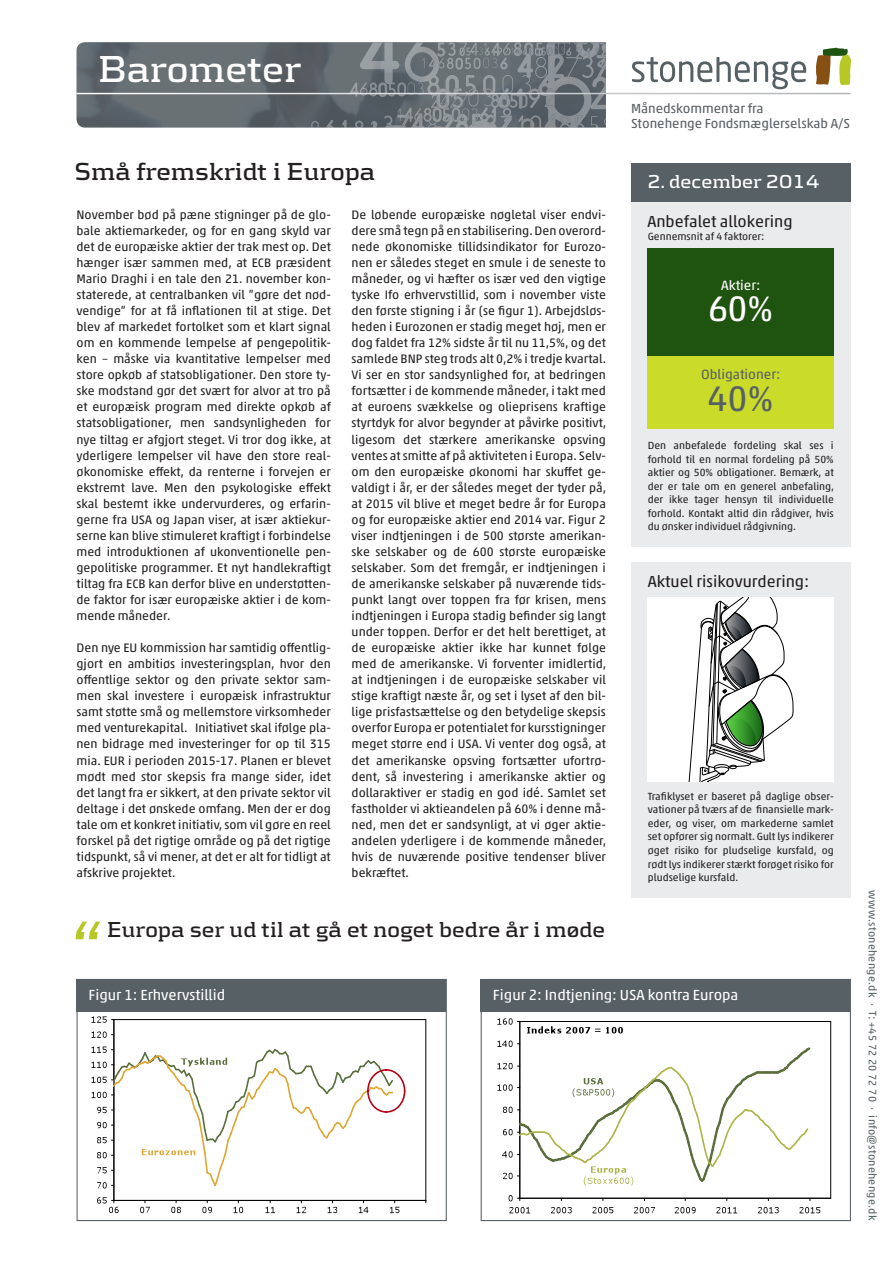
<style>
.page{position:relative;width:893px;height:1263px;background:#fff}
.page>*{position:absolute;margin:0;border:0;box-sizing:border-box;transform-origin:0 0}
.t1{font:italic 300 90px "Kontrapunkt";color:#b6c726}
.t2{font:700 39px "Kontrapunkt";color:#fff}
.t3{font:36px "Akko Std";color:#fff}
.t4{font:36px "Akko Std";color:#576065}
.t5{font:700 25.65px "Kontrapunkt";color:#231f20}
.t6{font:700 22.5px "Kontrapunkt";color:#231f20}
.t7{font:700 19.5px "Kontrapunkt";color:#fff}
.t8{font:16.2px "Akko Std";color:#231f20}
.t9{font:14.85px "Akko Std";color:#fff}
.t10{font:13.65px "Akko Std";color:#576065}
.t11{font:13.65px "Akko Std";color:#fff}
.t12{font:13.35px "Akko Std";color:#576065}
.t13{font:12.45px/16px "Akko Std";color:#231f20;text-align:justify}
.t14{font:10.95px "Akko Std";letter-spacing:.025em;color:#576065}
.t15{font:10.5px/13.5px "Akko Std";color:#231f20;text-align:justify}
</style>
<div class="page">
<hr style="left:114px;top:1019px;width:312px;height:1px;background:#000">
<hr style="left:425px;top:1019px;width:1px;height:181px;background:#000">
<hr style="left:113px;top:1019px;width:1px;height:181px;background:#000">
<hr style="left:114px;top:1200px;width:312px;height:1px;background:#000">
<svg style="left:92px;top:1031px;width:22px;height:7px"></svg>
<svg style="left:92px;top:1016px;width:22px;height:7px"></svg>
<svg style="left:97px;top:1197px;width:22px;height:16px"></svg>
<svg style="left:140px;top:1201px;width:10px;height:12px"></svg>
<svg style="left:171px;top:1201px;width:10px;height:12px"></svg>
<svg style="left:202px;top:1201px;width:10px;height:12px"></svg>
<svg style="left:234px;top:1201px;width:9px;height:12px"></svg>
<svg style="left:265px;top:1201px;width:10px;height:12px"></svg>
<svg style="left:297px;top:1201px;width:9px;height:12px"></svg>
<svg style="left:328px;top:1201px;width:9px;height:12px"></svg>
<svg style="left:359px;top:1201px;width:9px;height:12px"></svg>
<svg style="left:390px;top:1201px;width:9px;height:12px"></svg>
<svg style="left:92px;top:1046px;width:314px;height:142px"></svg>
<hr style="left:520px;top:1021px;width:311px;height:1px;background:#000">
<hr style="left:830px;top:1021px;width:1px;height:177px;background:#000">
<hr style="left:519px;top:1021px;width:1px;height:177px;background:#000">
<hr style="left:520px;top:1198px;width:311px;height:1px;background:#000">
<svg style="left:509px;top:1195px;width:11px;height:6px"></svg>
<svg style="left:497px;top:1018px;width:23px;height:7px"></svg>
<svg style="left:509px;top:1207px;width:21px;height:6px"></svg>
<svg style="left:551px;top:1207px;width:21px;height:6px"></svg>
<svg style="left:592px;top:1207px;width:21px;height:6px"></svg>
<svg style="left:634px;top:1207px;width:21px;height:6px"></svg>
<svg style="left:675px;top:1207px;width:21px;height:6px"></svg>
<svg style="left:716px;top:1207px;width:21px;height:6px"></svg>
<svg style="left:758px;top:1207px;width:21px;height:6px"></svg>
<svg style="left:799px;top:1207px;width:21px;height:6px"></svg>
<svg style="left:527px;top:1026px;width:96px;height:7px"></svg>
<svg style="left:497px;top:1040px;width:314px;height:145px"></svg>
<div style="left:481px;top:979px;width:369px;height:32px;background:#576065"></div>
<div style="left:631px;top:163px;width:219px;height:39px;background:#576065"></div>
<img style="left:77px;top:43px;width:265px;height:85px">
<svg style="left:325px;top:120px;width:9px;height:8px"></svg>
<svg style="left:311px;top:121px;width:8px;height:7px"></svg>
<svg style="left:342px;top:43px;width:265px;height:85px;background:#70777d"></svg>
<svg style="left:816px;top:48px;width:35px;height:37px"></svg>
<svg style="left:632px;top:57px;width:174px;height:32px"></svg>
<hr style="left:77px;top:93px;width:773px;height:1px;background:#fff">
<div style="left:631px;top:202px;width:219px;height:344px;background:#e9ebed"></div>
<div style="left:631px;top:562px;width:219px;height:335px;background:#e9ebed"></div>
<div style="left:648px;top:248px;width:186px;height:108px;background:#1f5310"></div>
<div style="left:648px;top:356px;width:186px;height:73px;background:#cadb2a"></div>
<div style="left:648px;top:597px;width:186px;height:184px;background:#fff"></div>
<svg style="left:688px;top:597px;width:105px;height:184px"></svg>
<div style="left:77px;top:979px;width:369px;height:32px;background:#576065"></div>
<div style="left:77px;top:979px;width:370px;height:242px;border:1px solid #576065"></div>
<div style="left:481px;top:979px;width:370px;height:242px;border:1px solid #576065"></div>
<p class="t2" style="left:98px;top:46px;width:205px">Barometer</p>
<p class="t5" style="left:74px;top:156px;width:302px">Små fremskridt i Europa</p>
<p class="t13" style="left:77px;top:206px;width:256px">November bød på pæne stigninger på de glo&shy;bale aktiemarkeder, og for en gang skyld var det de europæiske aktier der trak mest op. Det hænger især sammen med, at ECB præsident Mario Draghi i en tale den 21. november kon&shy;staterede, at centralbanken vil ”gøre det nød&shy;vendige” for at få inflationen til at stige. Det blev af markedet fortolket som et klart signal om en kommende lempelse af pengepolitik&shy;ken – måske via kvantitative lempelser med store opkøb af statsobligationer. Den store ty&shy;ske modstand gør det svært for alvor at tro på et europæisk program med direkte opkøb af statsobligationer, men sandsynligheden for nye tiltag er afgjort steget. Vi tror dog ikke, at yderligere lempelser vil have den store real&shy;økonomiske effekt, da renterne i forvejen er ekstremt lave. Men den psykologiske effekt skal bestemt ikke undervurderes, og erfarin&shy;gerne fra USA og Japan viser, at især aktiekur&shy;serne kan blive stimuleret kraftigt i forbindelse med introduktionen af ukonventionelle pen&shy;gepolitiske programmer. Et nyt handlekraftigt tiltag fra ECB kan derfor blive en understøtten&shy;de faktor for især europæiske aktier i de kom&shy;mende måneder.</p>
<p class="t13" style="left:77px;top:640px;width:256px">Den nye EU kommission har samtidig offentlig&shy;gjort en ambitiøs investeringsplan, hvor den offentlige sektor og den private sektor sam&shy;men skal investere i europæisk infrastruktur samt støtte små og mellemstore virksomheder med venturekapital. Initiativet skal ifølge pla&shy;nen bidrage med investeringer for op til 315 mia. EUR i perioden 2015-17. Planen er blevet mødt med stor skepsis fra mange sider, idet det langt fra er sikkert, at den private sektor vil deltage i det ønskede omfang. Men der er dog tale om et konkret initiativ, som vil gøre en reel forskel på det rigtige område og på det rigtige tidspunkt, så vi mener, at det er alt for tidligt at afskrive projektet.</p>
<p class="t13" style="left:352px;top:206px;width:256px">De løbende europæiske nøgletal viser endvi&shy;dere små tegn på en stabilisering. Den overord&shy;nede økonomiske tillidsindikator for Eurozo&shy;nen er således steget en smule i de seneste to måneder, og vi hæfter os især ved den vigtige tyske Ifo erhvervstillid, som i november viste den første stigning i år (se figur 1). Arbejdsløs&shy;heden i Eurozonen er stadig meget høj, men er dog faldet fra 12% sidste år til nu 11,5%, og det samlede BNP steg trods alt 0,2% i tredje kvartal.<br>Vi ser en stor sandsynlighed for, at bedringen fortsætter i de kommende måneder, i takt med at euroens svækkelse og olieprisens kraftige styrtdyk for alvor begynder at påvirke positivt, ligesom det stærkere amerikanske opsving ventes at smitte af på aktiviteten i Europa. Selv&shy;om den europæiske økonomi har skuffet ge&shy;valdigt i år, er der således meget der tyder på, at 2015 vil blive et meget bedre år for Europa og for europæiske aktier end 2014 var. Figur 2 viser indtjeningen i de 500 største amerikan&shy;ske selskaber og de 600 største europæiske selskaber. Som det fremgår, er indtjeningen i de amerikanske selskaber på nuværende tids&shy;punkt langt over toppen fra før krisen, mens indtjeningen i Europa stadig befinder sig langt under toppen. Derfor er det helt berettiget, at de europæiske aktier ikke har kunnet følge med de amerikanske. Vi forventer imidlertid, at indtjeningen i de europæiske selskaber vil stige kraftigt næste år, og set i lyset af den bil&shy;lige prisfastsættelse og den betydelige skepsis overfor Europa er potentialet for kursstigninger meget større end i USA. Vi venter dog også, at det amerikanske opsving fortsætter ufortrø&shy;dent, så investering i amerikanske aktier og dollaraktiver er stadig en god idé. Samlet set fastholder vi aktieandelen på 60% i denne må&shy;ned, men det er sandsynligt, at vi øger aktie&shy;andelen yderligere i de kommende måneder, hvis de nuværende positive tendenser bliver bekræftet.</p>
<p class="t1" style="left:65px;top:905px;width:32px">“</p>
<p class="t6" style="left:107px;top:916px;width:500px">Europa ser ud til at gå et noget bedre år i møde</p>
<p class="t12" style="left:631px;top:100px;width:134px">Månedskommentar fra</p>
<p class="t12" style="left:631px;top:115px;width:221px">Stonehenge Fondsmæglerselskab A/S</p>
<p class="t7" style="left:647px;top:170px;width:173px">2. december 2014</p>
<p class="t8" style="left:647px;top:211px;width:147px">Anbefalet allokering</p>
<p class="t15" style="left:648px;top:229px;width:118px">Gennemsnit af 4 faktorer:</p>
<p class="t11" style="left:721px;top:277px;width:41px">Aktier:</p>
<p class="t3" style="left:708px;top:287px;width:67px">60%</p>
<p class="t10" style="left:701px;top:366px;width:81px">Obligationer:</p>
<p class="t4" style="left:707px;top:376px;width:68px">40%</p>
<p class="t15" style="left:648px;top:439px;width:188px">Den anbefalede fordeling skal ses i forhold til en normal fordeling på 50% aktier og 50% obligationer. Bemærk, at der er tale om en generel anbefaling, der ikke tager hensyn til individuelle forhold. Kontakt altid din rådgiver, hvis du ønsker individuel rådgivning.</p>
<p class="t8" style="left:648px;top:571px;width:163px">Aktuel risikovurdering:</p>
<p class="t15" style="left:648px;top:789px;width:188px">Trafiklyset er baseret på daglige obser&shy;vationer på tværs af de finansielle mark&shy;eder, og viser, om markederne samlet set opfører sig normalt. Gult lys indikerer øget risiko for pludselige kursfald, og rødt lys indikerer stærkt forøget risiko for pludselige kursfald.</p>
<p class="t9" style="left:88px;top:986px;width:138px">Figur 1: Erhvervstillid</p>
<p class="t9" style="left:493px;top:986px;width:247px">Figur 2: Indtjening: USA kontra Europa</p>
<p class="t14" style="left:879px;top:890px;width:331px;rotate:90deg">www.stonehenge.dk · T: +45 72 20 72 70 · info@stonehenge.dk</p>
</div>
